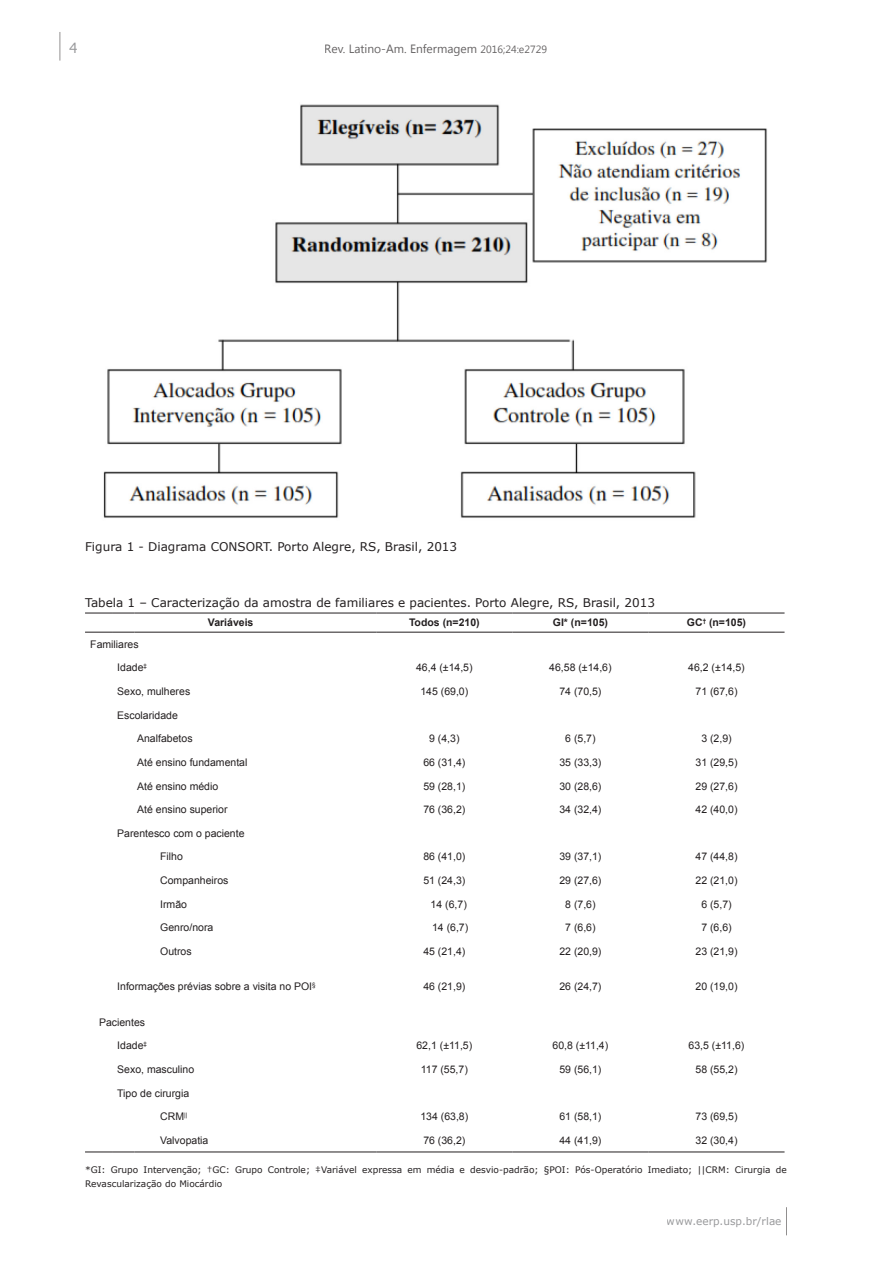
<style>
.page{position:relative;width:893px;height:1263px;background:#fff}
.page>*{position:absolute;margin:0;border:0;box-sizing:border-box;transform-origin:0 0}
.t1{font:13.5px "Geneva";color:#6c6d70}
.Título_de_tabela_e_f{font:12px "Verdana";color:#231f20}
.t2{font:12px "Segoe UI";color:#231f20}
.Linhas_de_corpo{font:10.5px "Arial";color:#231f20}
.Cabeçalho{font:700 10.5px "Arial";color:#231f20}
.t3{font:10.5px "Verdana";color:#6c6d70}
.Rodapé_de_tabela__fi{font:9px/13.5px "Verdana";color:#231f20}
.s1{font-size:10.5px}
</style>
<div class="page">
<svg style="left:786px;top:1207px;width:1px;height:28px"></svg>
<svg style="left:60px;top:32px;width:1px;height:29px"></svg>
<img style="left:103px;top:104px;width:664px;height:414px">
<svg style="left:85px;top:613px;width:50px;height:1px"></svg>
<hr style="left:135px;top:613px;width:241px;height:1px;background:#231f20">
<hr style="left:376px;top:613px;width:136px;height:1px;background:#231f20">
<hr style="left:512px;top:613px;width:136px;height:1px;background:#231f20">
<hr style="left:648px;top:613px;width:136px;height:1px;background:#231f20">
<svg style="left:85px;top:632px;width:50px;height:1px"></svg>
<hr style="left:135px;top:632px;width:241px;height:1px;background:#231f20">
<hr style="left:376px;top:632px;width:136px;height:1px;background:#231f20">
<hr style="left:512px;top:632px;width:136px;height:1px;background:#231f20">
<hr style="left:648px;top:632px;width:136px;height:1px;background:#231f20">
<svg style="left:85px;top:1151px;width:50px;height:1px"></svg>
<hr style="left:135px;top:1151px;width:241px;height:1px;background:#231f20">
<hr style="left:376px;top:1151px;width:136px;height:1px;background:#231f20">
<hr style="left:512px;top:1151px;width:136px;height:1px;background:#231f20">
<hr style="left:648px;top:1151px;width:136px;height:1px;background:#231f20">
<p class="t1" style="left:68px;top:40px;width:11px">4</p>
<p class="t2" style="left:325px;top:41px;width:224px">Rev. Latino-Am. Enfermagem <span class="s1">2016;24:e2729</span></p>
<p class="Título_de_tabela_e_f" style="left:85px;top:539px;width:374px">Figura 1 - Diagrama CONSORT. Porto Alegre, RS, Brasil, 2013</p>
<p class="Título_de_tabela_e_f" style="left:85px;top:595px;width:572px">Tabela 1 – Caracterização da amostra de familiares e pacientes. Porto Alegre, RS, Brasil, 2013</p>
<p class="Cabeçalho" style="left:208px;top:616px;width:47px">Variáveis</p>
<p class="Cabeçalho" style="left:409px;top:616px;width:72px">Todos (n=210)</p>
<p class="Cabeçalho" style="left:553px;top:616px;width:57px">GI* (n=105)</p>
<p class="Cabeçalho" style="left:687px;top:616px;width:61px">GC<sup>†</sup> (n=105)</p>
<p class="Linhas_de_corpo" style="left:90px;top:637px;width:50px">Familiares</p>
<p class="Linhas_de_corpo" style="left:117px;top:661px;width:31px">Idade<sup>‡</sup></p>
<p class="Linhas_de_corpo" style="left:416px;top:661px;width:58px">46,4 (±14,5)</p>
<p class="Linhas_de_corpo" style="left:549px;top:661px;width:64px">46,58 (±14,6)</p>
<p class="Linhas_de_corpo" style="left:688px;top:661px;width:58px">46,2 (±14,5)</p>
<p class="Linhas_de_corpo" style="left:117px;top:684px;width:74px">Sexo, mulheres</p>
<p class="Linhas_de_corpo" style="left:420px;top:684px;width:49px">145 (69,0)</p>
<p class="Linhas_de_corpo" style="left:559px;top:684px;width:44px">74 (70,5)</p>
<p class="Linhas_de_corpo" style="left:695px;top:684px;width:44px">71 (67,6)</p>
<p class="Linhas_de_corpo" style="left:117px;top:708px;width:62px">Escolaridade</p>
<p class="Linhas_de_corpo" style="left:137px;top:732px;width:57px">Analfabetos</p>
<p class="Linhas_de_corpo" style="left:429px;top:732px;width:32px">9 (4,3)</p>
<p class="Linhas_de_corpo" style="left:565px;top:732px;width:32px">6 (5,7)</p>
<p class="Linhas_de_corpo" style="left:701px;top:732px;width:32px">3 (2,9)</p>
<p class="Linhas_de_corpo" style="left:137px;top:755px;width:112px">Até ensino fundamental</p>
<p class="Linhas_de_corpo" style="left:423px;top:755px;width:44px">66 (31,4)</p>
<p class="Linhas_de_corpo" style="left:559px;top:755px;width:44px">35 (33,3)</p>
<p class="Linhas_de_corpo" style="left:695px;top:755px;width:44px">31 (29,5)</p>
<p class="Linhas_de_corpo" style="left:137px;top:779px;width:83px">Até ensino médio</p>
<p class="Linhas_de_corpo" style="left:423px;top:779px;width:44px">59 (28,1)</p>
<p class="Linhas_de_corpo" style="left:559px;top:779px;width:44px">30 (28,6)</p>
<p class="Linhas_de_corpo" style="left:695px;top:779px;width:44px">29 (27,6)</p>
<p class="Linhas_de_corpo" style="left:137px;top:803px;width:92px">Até ensino superior</p>
<p class="Linhas_de_corpo" style="left:423px;top:803px;width:44px">76 (36,2)</p>
<p class="Linhas_de_corpo" style="left:559px;top:803px;width:44px">34 (32,4)</p>
<p class="Linhas_de_corpo" style="left:695px;top:803px;width:44px">42 (40,0)</p>
<p class="Linhas_de_corpo" style="left:117px;top:826px;width:129px">Parentesco com o paciente</p>
<p class="Linhas_de_corpo" style="left:160px;top:850px;width:24px">Filho</p>
<p class="Linhas_de_corpo" style="left:423px;top:850px;width:44px">86 (41,0)</p>
<p class="Linhas_de_corpo" style="left:559px;top:850px;width:44px">39 (37,1)</p>
<p class="Linhas_de_corpo" style="left:695px;top:850px;width:44px">47 (44,8)</p>
<p class="Linhas_de_corpo" style="left:160px;top:873px;width:70px">Companheiros</p>
<p class="Linhas_de_corpo" style="left:423px;top:873px;width:44px">51 (24,3)</p>
<p class="Linhas_de_corpo" style="left:559px;top:873px;width:44px">29 (27,6)</p>
<p class="Linhas_de_corpo" style="left:695px;top:873px;width:44px">22 (21,0)</p>
<p class="Linhas_de_corpo" style="left:160px;top:897px;width:28px">Irmão</p>
<p class="Linhas_de_corpo" style="left:431px;top:897px;width:38px">14 (6,7)</p>
<p class="Linhas_de_corpo" style="left:565px;top:897px;width:32px">8 (7,6)</p>
<p class="Linhas_de_corpo" style="left:701px;top:897px;width:32px">6 (5,7)</p>
<p class="Linhas_de_corpo" style="left:160px;top:921px;width:55px">Genro/nora</p>
<p class="Linhas_de_corpo" style="left:432px;top:921px;width:38px">14 (6,7)</p>
<p class="Linhas_de_corpo" style="left:565px;top:921px;width:32px">7 (6,6)</p>
<p class="Linhas_de_corpo" style="left:701px;top:921px;width:32px">7 (6,6)</p>
<p class="Linhas_de_corpo" style="left:160px;top:944px;width:33px">Outros</p>
<p class="Linhas_de_corpo" style="left:423px;top:944px;width:44px">45 (21,4)</p>
<p class="Linhas_de_corpo" style="left:559px;top:944px;width:44px">22 (20,9)</p>
<p class="Linhas_de_corpo" style="left:695px;top:944px;width:44px">23 (21,9)</p>
<p class="Linhas_de_corpo" style="left:117px;top:980px;width:200px">Informações prévias sobre a visita no POI<sup>§</sup></p>
<p class="Linhas_de_corpo" style="left:423px;top:980px;width:44px">46 (21,9)</p>
<p class="Linhas_de_corpo" style="left:559px;top:980px;width:44px">26 (24,7)</p>
<p class="Linhas_de_corpo" style="left:695px;top:980px;width:44px">20 (19,0)</p>
<p class="Linhas_de_corpo" style="left:99px;top:1015px;width:48px">Pacientes</p>
<p class="Linhas_de_corpo" style="left:117px;top:1039px;width:31px">Idade<sup>‡</sup></p>
<p class="Linhas_de_corpo" style="left:416px;top:1039px;width:57px">62,1 (±11,5)</p>
<p class="Linhas_de_corpo" style="left:553px;top:1039px;width:57px">60,8 (±11,4)</p>
<p class="Linhas_de_corpo" style="left:689px;top:1039px;width:57px">63,5 (±11,6)</p>
<p class="Linhas_de_corpo" style="left:117px;top:1062px;width:79px">Sexo, masculino</p>
<p class="Linhas_de_corpo" style="left:421px;top:1062px;width:49px">117 (55,7)</p>
<p class="Linhas_de_corpo" style="left:559px;top:1062px;width:44px">59 (56,1)</p>
<p class="Linhas_de_corpo" style="left:695px;top:1062px;width:44px">58 (55,2)</p>
<p class="Linhas_de_corpo" style="left:117px;top:1086px;width:73px">Tipo de cirurgia</p>
<p class="Linhas_de_corpo" style="left:160px;top:1110px;width:29px">CRM<sup>||</sup></p>
<p class="Linhas_de_corpo" style="left:420px;top:1110px;width:49px">134 (63,8)</p>
<p class="Linhas_de_corpo" style="left:559px;top:1110px;width:44px">61 (58,1)</p>
<p class="Linhas_de_corpo" style="left:695px;top:1110px;width:44px">73 (69,5)</p>
<p class="Linhas_de_corpo" style="left:160px;top:1133px;width:50px">Valvopatia</p>
<p class="Linhas_de_corpo" style="left:423px;top:1133px;width:44px">76 (36,2)</p>
<p class="Linhas_de_corpo" style="left:559px;top:1133px;width:44px">44 (41,9)</p>
<p class="Linhas_de_corpo" style="left:695px;top:1133px;width:44px">32 (30,4)</p>
<p class="Rodapé_de_tabela__fi" style="left:85px;top:1163px;width:703px">*GI: Grupo Intervenção; †GC: Grupo Controle; ‡Variável expressa em média e desvio-padrão; §POI: Pós-Operatório Imediato; ||CRM: Cirurgia de<br>Revascularização do Miocárdio</p>
<p class="t3" style="left:667px;top:1215px;width:116px">www.eerp.usp.br/rlae</p>
</div>
